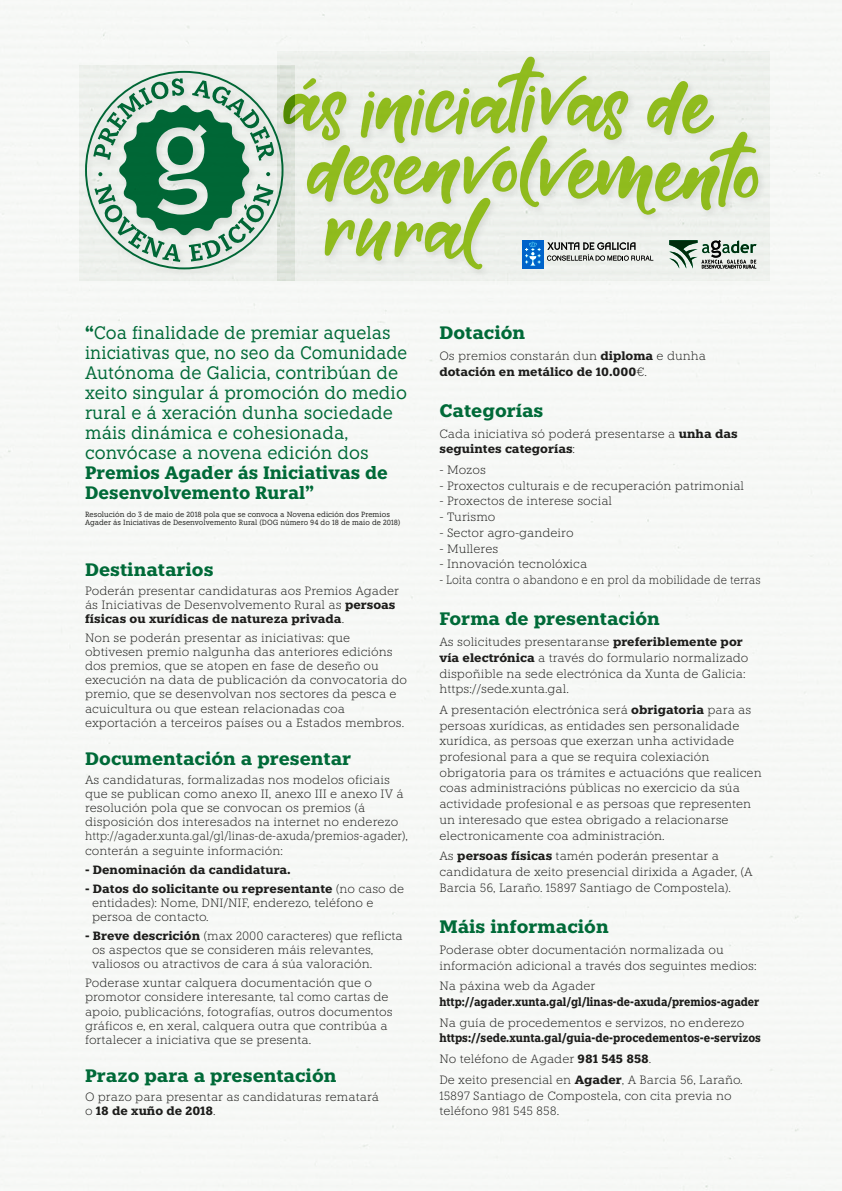
<style>
.page{position:relative;width:842px;height:1191px;background:#fff}
.page>*{position:absolute;margin:0;border:0;box-sizing:border-box;transform-origin:0 0}
.t1{font:18px/20px "Knile";color:#006a38;scale:.95 1}
.t2{font:700 18px "Knile";color:#006a38}
.t3{font:700 18px/20px "Knile";color:#006a38;scale:.96 1}
.t4{font:300 12px/14.1px "Knile";color:#1d1d1b}
.t5{font:700 12px/20.7px "Knile";color:#1d1d1b;scale:.87 1}
.t6{font:700 12px/15.7px "Knile";color:#1d1d1b}
.t7{font:700 12px "Knile";color:#1d1d1b;scale:.85 1}
.t8{font:300 12px "Knile";color:#1d1d1b;scale:.9 1}
.t9{font:7.5px/8.5px "Knile";color:#1d1d1b;scale:.96 1}
.s1{font-weight:700}
.s2{font-weight:300}
</style>
<div class="page">
<div style="left:278px;top:51px;width:492px;height:230px;background:#eef1ed"></div>
<img style="left:79px;top:65px;width:216px;height:216px">
<svg style="left:85px;top:57px;width:673px;height:212px;background:#bfd4b2"></svg>
<p class="t1" style="left:85px;top:323px;width:341px"><span class="s1">“</span>Coa finalidade de premiar aquelas iniciativas que, no seo da Comunidade Autónoma de Galicia, contribúan de xeito singular á promoción do medio rural e á xeración dunha sociedade máis dinámica e cohesionada, convócase a novena edición dos</p>
<h1 class="t3" style="left:85px;top:463px;width:317px">Premios Agader ás Iniciativas de<br>Desenvolvemento Rural”</h1>
<p class="t9" style="left:85px;top:510px;width:330px">Resolución do 3 de maio de 2018 pola que se convoca a Novena edición dos Premios<br>Agader ás Iniciativas de Desenvolvemento Rural (DOG número 94 do 18 de maio de 2018)</p>
<h1 class="t2" style="left:85px;top:558px;width:130px">Destinatarios</h1>
<p class="t4" style="left:85px;top:583px;width:316px">Poderán presentar candidaturas aos Premios Agader ás Iniciativas de Desenvolvemento Rural as <span class="s1">persoas físicas ou xurídicas de natureza privada</span>.</p>
<p class="t4" style="left:85px;top:630px;width:323px">Non se poderán presentar as iniciativas: que obtivesen premio nalgunha das anteriores edicións dos premios, que se atopen en fase de deseño ou execución na data de publicación da convocatoria do premio, que se desenvolvan nos sectores da pesca e acuicultura ou que estean relacionadas coa exportación a terceiros países ou a Estados membros.</p>
<h1 class="t2" style="left:85px;top:747px;width:268px">Documentación a presentar</h1>
<p class="t4" style="left:85px;top:772px;width:324px">As candidaturas, formalizadas nos modelos oficiais que se publican como anexo II, anexo III e anexo IV á resolución pola que se convocan os premios (á disposición dos interesados na internet no enderezo http://agader.xunta.gal/gl/linas-de-axuda/premios-agader), conterán a seguinte información:</p>
<p class="t6" style="left:85px;top:861px;width:207px">- Denominación da candidatura.</p>
<p class="t4" style="left:92px;top:881px;width:314px;text-indent:-7px"><span class="s1">- Datos do solicitante ou representante</span> (no caso de entidades): Nome, DNI/NIF, enderezo, teléfono e persoa de contacto.</p>
<p class="t4" style="left:92px;top:928px;width:312px;text-indent:-7px"><span class="s1">- Breve descrición</span> (max 2000 caracteres) que reflicta os aspectos que se consideren máis relevantes, valiosos ou atractivos de cara á súa valoración.</p>
<p class="t4" style="left:85px;top:976px;width:309px">Poderase xuntar calquera documentación que o promotor considere interesante, tal como cartas de apoio, publicacións, fotografías, outros documentos gráficos e, en xeral, calquera outra que contribúa a fortalecer a iniciativa que se presenta.</p>
<h1 class="t2" style="left:85px;top:1064px;width:253px">Prazo para a presentación</h1>
<p class="t4" style="left:85px;top:1089px;width:296px">O prazo para presentar as candidaturas rematará o <span class="s1">18 de xuño de 2018</span>.</p>
<h1 class="t2" style="left:439px;top:321px;width:87px">Dotación</h1>
<p class="t6" style="left:439px;top:348px;width:268px"><span class="s2">Os premios constarán dun</span> diploma <span class="s2">e dunha </span>dotación en metálico de 10.000<span class="s2">€.</span></p>
<h1 class="t2" style="left:439px;top:399px;width:106px">Categorías</h1>
<p class="t4" style="left:439px;top:425px;width:300px;line-height:15.7px">Cada iniciativa só poderá presentarse a <span class="s1">unha das seguintes categorías</span>:</p>
<p class="t4" style="left:439px;top:463px;width:48px">- Mozos</p>
<p class="t4" style="left:439px;top:478px;width:306px">- Proxectos culturais e de recuperación patrimonial</p>
<p class="t4" style="left:439px;top:494px;width:174px">- Proxectos de interese social</p>
<p class="t4" style="left:439px;top:510px;width:58px">- Turismo</p>
<p class="t4" style="left:439px;top:525px;width:136px">- Sector agro-gandeiro</p>
<p class="t4" style="left:439px;top:541px;width:60px">- Mulleres</p>
<p class="t4" style="left:439px;top:557px;width:149px">- Innovación tecnolóxica</p>
<p class="t8" style="left:439px;top:573px;width:358px">- Loita contra o abandono e en prol da mobilidade de terras</p>
<h1 class="t2" style="left:439px;top:607px;width:222px">Forma de presentación</h1>
<p class="t4" style="left:439px;top:634px;width:311px;line-height:15.7px">As solicitudes presentaranse <span class="s1">preferiblemente por vía electrónica</span> a través do formulario normalizado dispoñible na sede electrónica da Xunta de Galicia: https://sede.xunta.gal.</p>
<p class="t4" style="left:439px;top:702px;width:324px;line-height:15.7px">A presentación electrónica será <span class="s1">obrigatoria</span> para as persoas xurídicas, as entidades sen personalidade xurídica, as persoas que exerzan unha actividade profesional para a que se requira colexiación obrigatoria para os trámites e actuacións que realicen coas administracións públicas no exercicio da súa actividade profesional e as persoas que representen un interesado que estea obrigado a relacionarse electronicamente coa administración.</p>
<p class="t4" style="left:439px;top:848px;width:315px;line-height:15.7px">As <span class="s1">persoas físicas</span> tamén poderán presentar a candidatura de xeito presencial dirixida a Agader, (A<br>Barcia 56, Laraño. 15897 Santiago de Compostela).</p>
<h1 class="t2" style="left:439px;top:915px;width:171px">Máis información</h1>
<p class="t4" style="left:439px;top:941px;width:319px;line-height:15.7px">Poderase obter documentación normalizada ou información adicional a través dos seguintes medios:</p>
<p class="t4" style="left:439px;top:979px;width:158px">Na páxina web da Agader</p>
<p class="t7" style="left:439px;top:994px;width:378px">http://agader.xunta.gal/gl/linas-de-axuda/premios-agader</p>
<p class="t4" style="left:439px;top:1015px;width:307px">Na guía de procedementos e servizos, no enderezo</p>
<p class="t5" style="left:439px;top:1027px;width:371px">https://sede.xunta.gal/guia-de-procedementos-e-servizos<br><span class="s2">No teléfono de Agader</span> 981 545 858<span class="s2">.<br>De xeito presencial en</span> Agader<span class="s2">, A Barcia 56, Laraño.</span></p>
<p class="t4" style="left:439px;top:1087px;width:294px;line-height:15.7px">15897 Santiago de Compostela, con cita previa no teléfono 981 545 858.</p>
</div>
